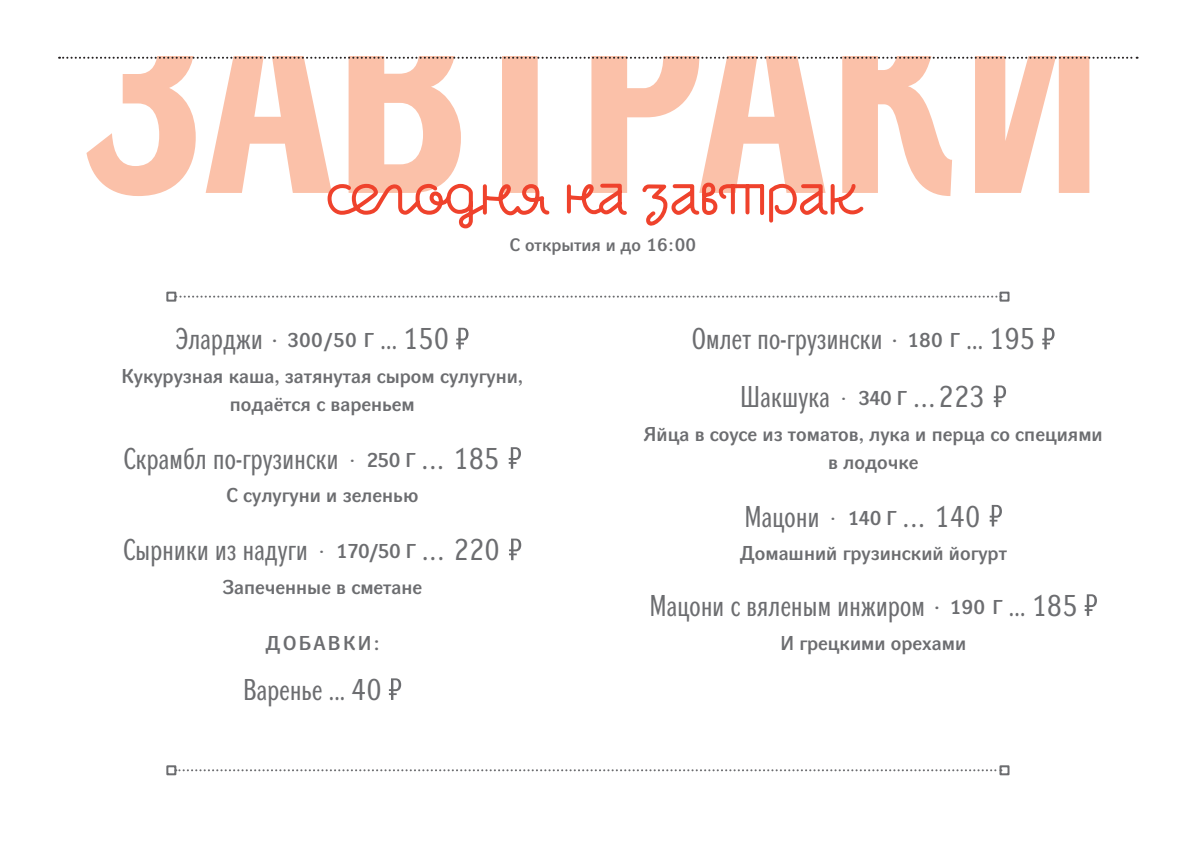
<style>
.page{position:relative;width:1191px;height:851px;background:#fff}
.page>*{position:absolute;margin:0;border:0;box-sizing:border-box;transform-origin:0 0}
.t1{font:30px/57.6px "DG Pro 22";letter-spacing:.01em;color:#6c6d70;text-align:center}
.t2{font:20px/28px "DG Pro 43";color:#6c6d70;text-align:center}
.t3{font:20px "DG Pro 43";letter-spacing:.125em;color:#6c6d70}
.t4{font:18px "DG Pro 43";color:#6c6d70}
.s1{font-family:"DG Pro 43";font-size:20px}
.s2{font-family:"DG Pro 32"}
.s3{font-family:"DG Pro 52";font-size:20px}
</style>
<div class="page">
<svg style="left:86px;top:59px;width:1003px;height:137px;fill:#fbc1a9"></svg>
<svg style="left:325px;top:178px;width:542px;height:51px"></svg>
<svg style="left:59px;top:57px;width:1078px;height:2px"></svg>
<svg style="left:456px;top:328px;width:12px;height:21px"></svg>
<svg style="left:509px;top:447px;width:12px;height:21px"></svg>
<svg style="left:509px;top:538px;width:12px;height:22px"></svg>
<svg style="left:389px;top:678px;width:12px;height:21px"></svg>
<svg style="left:1042px;top:328px;width:12px;height:21px"></svg>
<svg style="left:993px;top:385px;width:13px;height:22px"></svg>
<svg style="left:989px;top:505px;width:13px;height:21px"></svg>
<svg style="left:1084px;top:594px;width:13px;height:21px"></svg>
<svg style="left:176px;top:769px;width:821px;height:2px"></svg>
<div style="left:166px;top:765px;width:10px;height:10px;border:2px solid #6c6d70"></div>
<div style="left:999px;top:765px;width:10px;height:10px;border:2px solid #6c6d70"></div>
<svg style="left:176px;top:295px;width:822px;height:2px"></svg>
<div style="left:999px;top:291px;width:10px;height:10px;border:2px solid #6c6d70"></div>
<div style="left:166px;top:291px;width:10px;height:10px;border:2px solid #6c6d70"></div>
<p class="t4" style="left:510px;top:235px;width:187px">С открытия и до 16:00</p>
<p class="t1" style="left:176px;top:311px;width:274px">Эларджи <span class="s1">· 300/50 Г</span> ... <span class="s2">150</span></p>
<p class="t2" style="left:122px;top:362px;width:403px">Кукурузная каша, затянутая сыром сулугуни, подаётся с вареньем</p>
<p class="t1" style="left:124px;top:430px;width:377px">Скрамбл по-грузински <span class="s3">·</span> <span class="s1">250 Г</span> <span class="s2">... 185</span></p>
<p class="t2" style="left:226px;top:482px;width:193px">С сулугуни и зеленью</p>
<p class="t1" style="left:123px;top:521px;width:377px">Сырники из надуги <span class="s3">·</span> <span class="s1">170/50 Г</span> <span class="s2">... 220</span></p>
<p class="t2" style="left:222px;top:573px;width:201px">Запеченные в сметане</p>
<p class="t3" style="left:265px;top:631px;width:115px">ДОБАВКИ:</p>
<p class="t1" style="left:243px;top:661px;width:139px">Варенье ... <span class="s2">40</span></p>
<p class="t1" style="left:692px;top:311px;width:344px">Омлет по-грузински <span class="s1">· 180 Г</span> ... <span class="s2">195<br></span>Шакшука <span class="s3">·</span> <span class="s1">340 Г</span> <span class="s2">... 223</span></p>
<p class="t2" style="left:644px;top:420px;width:460px">Яйца в соусе из томатов, лука и перца со специями в лодочке</p>
<p class="t1" style="left:744px;top:488px;width:237px">Мацони <span class="s3">·</span> <span class="s1">140 Г</span> <span class="s2">... 140</span></p>
<p class="t2" style="left:739px;top:539px;width:269px">Домашний грузинский йогурт</p>
<p class="t1" style="left:649px;top:577px;width:429px">Мацони с вяленым инжиром <span class="s1">· 190 Г</span> ... <span class="s2">185</span></p>
<p class="t2" style="left:780px;top:629px;width:187px">И грецкими орехами</p>
</div>
